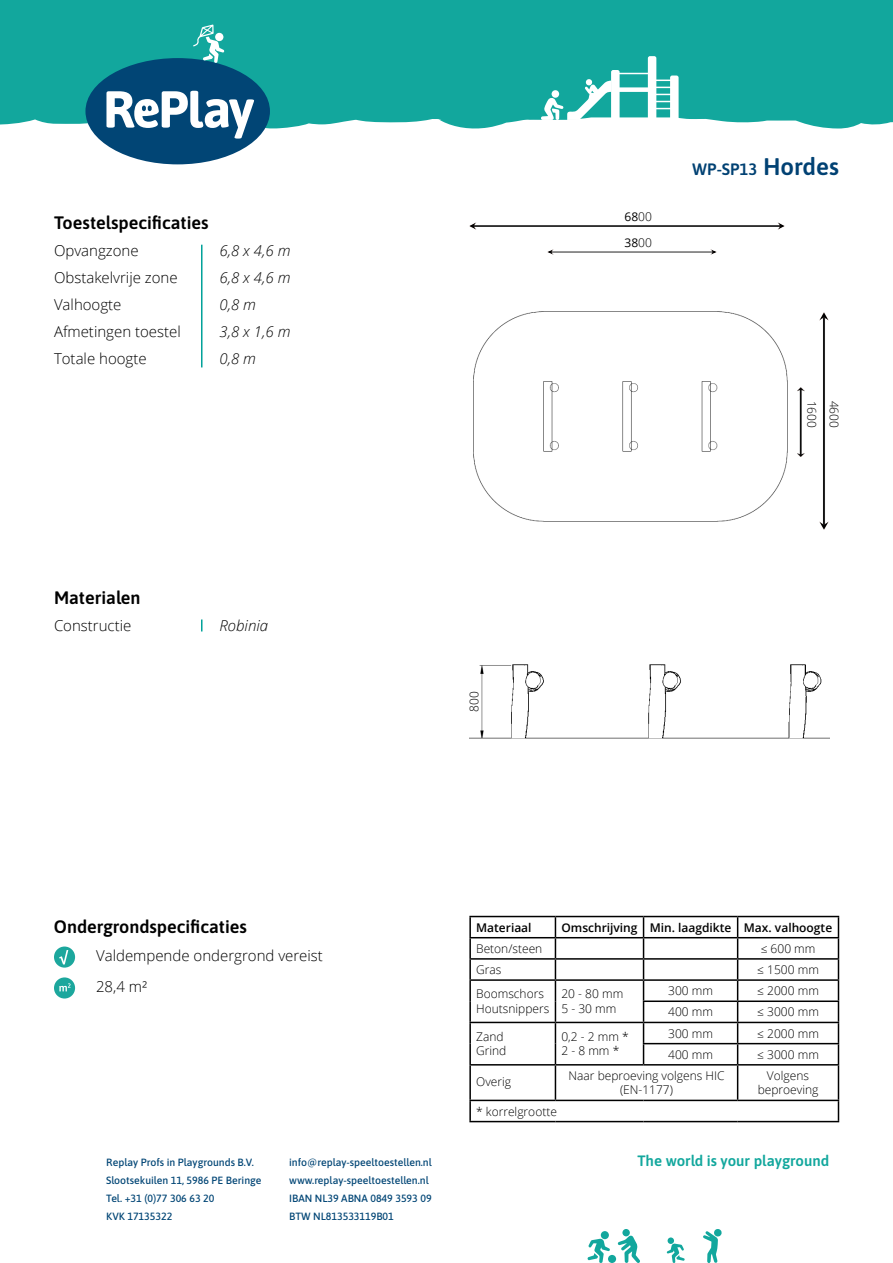
<style>
.page{position:relative;width:893px;height:1263px;background:#fff}
.page>*{position:absolute;margin:0;border:0;box-sizing:border-box;transform-origin:0 0}
.t1{font:600 18px "Asap";color:#000}
.t2{font:600 16.5px "Asap";color:#004173}
.t3{font:300 15px/27px "Open Sans";color:#000}
.t4{font:italic 300 15px "Open Sans";color:#000}
.t5{font:600 15px "Asap";color:#12a79d}
.t6{font:300 12px/14.4px "Open Sans";color:#000}
.t7{font:600 12px "Open Sans";color:#000}
.t8{font:12px "Open Sans";color:#000}
.t9{font:500 10.5px/18px "Asap";color:#014575}
.s1{font-weight:300}
.s2{font-size:24px}
</style>
<div class="page">
<hr style="left:469px;top:916px;width:86px;height:1px;background:#000">
<hr style="left:469px;top:917px;width:2px;height:20px;background:#000">
<hr style="left:555px;top:916px;width:88px;height:1px;background:#000">
<hr style="left:644px;top:916px;width:94px;height:1px;background:#000">
<hr style="left:738px;top:916px;width:101px;height:1px;background:#000">
<hr style="left:469px;top:937px;width:86px;height:1px;background:#000">
<hr style="left:469px;top:938px;width:2px;height:20px;background:#000">
<hr style="left:555px;top:937px;width:88px;height:1px;background:#000">
<hr style="left:644px;top:937px;width:94px;height:1px;background:#000">
<hr style="left:738px;top:937px;width:101px;height:1px;background:#000">
<hr style="left:469px;top:958px;width:86px;height:2px;background:#000">
<svg style="left:469px;top:960px;width:2px;height:19px"></svg>
<hr style="left:555px;top:958px;width:88px;height:2px;background:#000">
<hr style="left:644px;top:958px;width:94px;height:2px;background:#000">
<hr style="left:738px;top:958px;width:101px;height:2px;background:#000">
<hr style="left:469px;top:979px;width:86px;height:2px;background:#000">
<hr style="left:469px;top:981px;width:2px;height:20px;background:#000">
<hr style="left:555px;top:979px;width:88px;height:2px;background:#000">
<hr style="left:644px;top:979px;width:94px;height:2px;background:#000">
<hr style="left:738px;top:979px;width:101px;height:2px;background:#000">
<hr style="left:469px;top:1001px;width:2px;height:21px;background:#000">
<hr style="left:643px;top:1000px;width:95px;height:2px;background:#000">
<hr style="left:738px;top:1000px;width:101px;height:2px;background:#000">
<hr style="left:469px;top:1022px;width:86px;height:1px;background:#000">
<hr style="left:469px;top:1023px;width:2px;height:21px;background:#000">
<hr style="left:555px;top:1022px;width:88px;height:1px;background:#000">
<hr style="left:644px;top:1022px;width:94px;height:1px;background:#000">
<hr style="left:738px;top:1022px;width:101px;height:1px;background:#000">
<hr style="left:469px;top:1044px;width:2px;height:20px;background:#000">
<svg style="left:555px;top:917px;width:1px;height:147px"></svg>
<hr style="left:643px;top:1043px;width:95px;height:1px;background:#000">
<svg style="left:643px;top:917px;width:1px;height:147px"></svg>
<hr style="left:738px;top:1043px;width:101px;height:1px;background:#000">
<svg style="left:737px;top:917px;width:1px;height:147px"></svg>
<svg style="left:838px;top:917px;width:1px;height:147px"></svg>
<hr style="left:469px;top:1064px;width:86px;height:1px;background:#000">
<hr style="left:469px;top:1065px;width:2px;height:35px;background:#000">
<hr style="left:555px;top:1064px;width:88px;height:1px;background:#000">
<hr style="left:555px;top:1065px;width:1px;height:35px;background:#000">
<hr style="left:644px;top:1064px;width:94px;height:1px;background:#000">
<hr style="left:738px;top:1064px;width:101px;height:1px;background:#000">
<hr style="left:737px;top:1065px;width:1px;height:35px;background:#000">
<hr style="left:838px;top:1065px;width:1px;height:35px;background:#000">
<hr style="left:469px;top:1100px;width:86px;height:1px;background:#000">
<hr style="left:469px;top:1101px;width:2px;height:20px;background:#000">
<hr style="left:555px;top:1100px;width:88px;height:1px;background:#000">
<hr style="left:644px;top:1100px;width:94px;height:1px;background:#000">
<hr style="left:738px;top:1100px;width:101px;height:1px;background:#000">
<svg style="left:838px;top:1101px;width:1px;height:20px"></svg>
<hr style="left:469px;top:1121px;width:86px;height:1px;background:#000">
<hr style="left:555px;top:1121px;width:88px;height:1px;background:#000">
<hr style="left:644px;top:1121px;width:94px;height:1px;background:#000">
<hr style="left:738px;top:1121px;width:101px;height:1px;background:#000">
<hr style="left:201px;top:245px;width:1px;height:122px;background:#00a199">
<div style="left:54px;top:946px;width:21px;height:21px;background:#1ca79d;border-radius:50%"></div>
<svg style="left:59px;top:950px;width:9px;height:14px"></svg>
<div style="left:54px;top:977px;width:21px;height:21px;background:#1ca79d;border-radius:50%"></div>
<svg style="left:59px;top:983px;width:12px;height:8px"></svg>
<div style="left:0;top:0;width:893px;height:129px;background:#12a79d"></div>
<svg style="left:703px;top:1229px;width:18px;height:34px"></svg>
<div style="left:608px;top:1255px;width:8px;height:8px;background:#12a79d;border-radius:50%"></div>
<div style="left:601px;top:1231px;width:8px;height:8px;background:#12a79d;border-radius:50%"></div>
<svg style="left:587px;top:1238px;width:23px;height:25px"></svg>
<div style="left:668px;top:1237px;width:6px;height:7px;background:#12a79d;border-radius:50%"></div>
<svg style="left:667px;top:1243px;width:18px;height:20px"></svg>
<svg style="left:618px;top:1235px;width:22px;height:28px"></svg>
<div style="left:622px;top:1229px;width:8px;height:7px;background:#12a79d;border-radius:50%"></div>
<svg style="left:85px;top:24px;width:185px;height:140px"></svg>
<hr style="left:615px;top:73px;width:35px;height:1px;background:#fff">
<div style="left:615px;top:87px;width:35px;height:5px;background:#fff"></div>
<svg style="left:648px;top:56px;width:31px;height:64px"></svg>
<svg style="left:541px;top:70px;width:79px;height:50px"></svg>
<div style="left:552px;top:90px;width:7px;height:8px;background:#fff;border-radius:50%"></div>
<img style="left:473px;top:311px;width:329px;height:211px">
<img style="left:469px;top:664px;width:360px;height:75px">
<svg style="left:201px;top:619px;width:1px;height:12px"></svg>
<img style="left:469px;top:222px;width:315px;height:8px">
<img style="left:547px;top:249px;width:169px;height:6px">
<img style="left:820px;top:312px;width:8px;height:218px">
<img style="left:798px;top:387px;width:7px;height:69px">
<h1 class="t1" style="left:54px;top:210px;width:156px">Toestelspecificaties</h1>
<p class="t3" style="left:54px;top:237px;width:128px">Opvangzone<br>Obstakelvrije zone<br>Valhoogte<br>Afmetingen toestel<br>Totale hoogte</p>
<p class="t4" style="left:220px;top:240px;width:72px">6,8 x 4,6 m</p>
<p class="t4" style="left:220px;top:267px;width:72px">6,8 x 4,6 m</p>
<p class="t4" style="left:220px;top:294px;width:38px">0,8 m</p>
<p class="t4" style="left:220px;top:321px;width:72px">3,8 x 1,6 m</p>
<p class="t4" style="left:220px;top:348px;width:38px">0,8 m</p>
<h1 class="t1" style="left:54px;top:585px;width:88px">Materialen</h1>
<p class="t3" style="left:54px;top:612px;width:79px">Constructie</p>
<p class="t4" style="left:220px;top:615px;width:50px">Robinia</p>
<h1 class="t1" style="left:54px;top:914px;width:195px">Ondergrondspecificaties</h1>
<p class="t3" style="left:96px;top:942px;width:228px">Valdempende ondergrond vereist</p>
<p class="t3" style="left:96px;top:973px;width:53px">28,4 m²</p>
<p class="t6" style="left:467px;top:712px;width:22px;rotate:-90deg">800</p>
<p class="t8" style="left:624px;top:209px;width:29px">68<span class="s1">00</span></p>
<p class="t8" style="left:624px;top:235px;width:29px">38<span class="s1">00</span></p>
<p class="t2" style="left:692px;top:158px;width:148px">WP-SP13 <span class="s2">Hordes</span></p>
<p class="t6" style="left:819px;top:400px;width:29px;rotate:90deg">1600</p>
<p class="t6" style="left:842px;top:400px;width:29px;rotate:90deg">4600</p>
<p class="t7" style="left:476px;top:919px;width:57px">Materiaal</p>
<p class="t7" style="left:561px;top:919px;width:272px">Omschrijving Min. laagdikte Max. valhoogte</p>
<p class="t6" style="left:476px;top:941px;width:68px">Beton/steen</p>
<p class="t6" style="left:761px;top:941px;width:56px">≤ 600 mm</p>
<p class="t6" style="left:476px;top:962px;width:27px">Gras</p>
<p class="t6" style="left:757px;top:962px;width:63px">≤ 1500 mm</p>
<p class="t6" style="left:476px;top:986px;width:75px">Boomschors<br>Houtsnippers</p>
<p class="t6" style="left:561px;top:986px;width:63px">20 - 80 mm<br>5 - 30 mm</p>
<p class="t6" style="left:668px;top:983px;width:46px">300 mm</p>
<p class="t6" style="left:757px;top:983px;width:63px">≤ 2000 mm</p>
<p class="t6" style="left:668px;top:1004px;width:46px">400 mm</p>
<p class="t6" style="left:757px;top:1004px;width:63px">≤ 3000 mm</p>
<p class="t6" style="left:476px;top:1029px;width:32px">Zand<br>Grind</p>
<p class="t6" style="left:561px;top:1029px;width:69px">0,2 - 2 mm *<br>2 - 8 mm *</p>
<p class="t6" style="left:668px;top:1026px;width:46px">300 mm</p>
<p class="t6" style="left:757px;top:1026px;width:63px">≤ 2000 mm</p>
<p class="t6" style="left:668px;top:1047px;width:46px">400 mm</p>
<p class="t6" style="left:757px;top:1047px;width:63px">≤ 3000 mm</p>
<p class="t6" style="left:476px;top:1074px;width:36px">Overig</p>
<p class="t6" style="left:568px;top:1068px;width:158px;text-align:center">Naar beproeving volgens HIC (EN-1177)</p>
<p class="t6" style="left:758px;top:1068px;width:62px;text-align:center">Volgens beproeving</p>
<p class="t6" style="left:476px;top:1104px;width:82px">* korrelgrootte</p>
<p class="t9" style="left:106px;top:1153px;width:157px">Replay Profs in Playgrounds B.V.<br>Slootsekuilen 11, 5986 PE Beringe<br>Tel. +31 (0)77 306 63 20<br>KVK 17135322</p>
<p class="t9" style="left:289px;top:1153px;width:144px">info@replay-speeltoestellen.nl www.replay-speeltoestellen.nl<br>IBAN NL39 ABNA 0849 3593 09<br>BTW NL813533119B01</p>
<p class="t5" style="left:638px;top:1151px;width:193px">The world is your playground</p>
</div>
